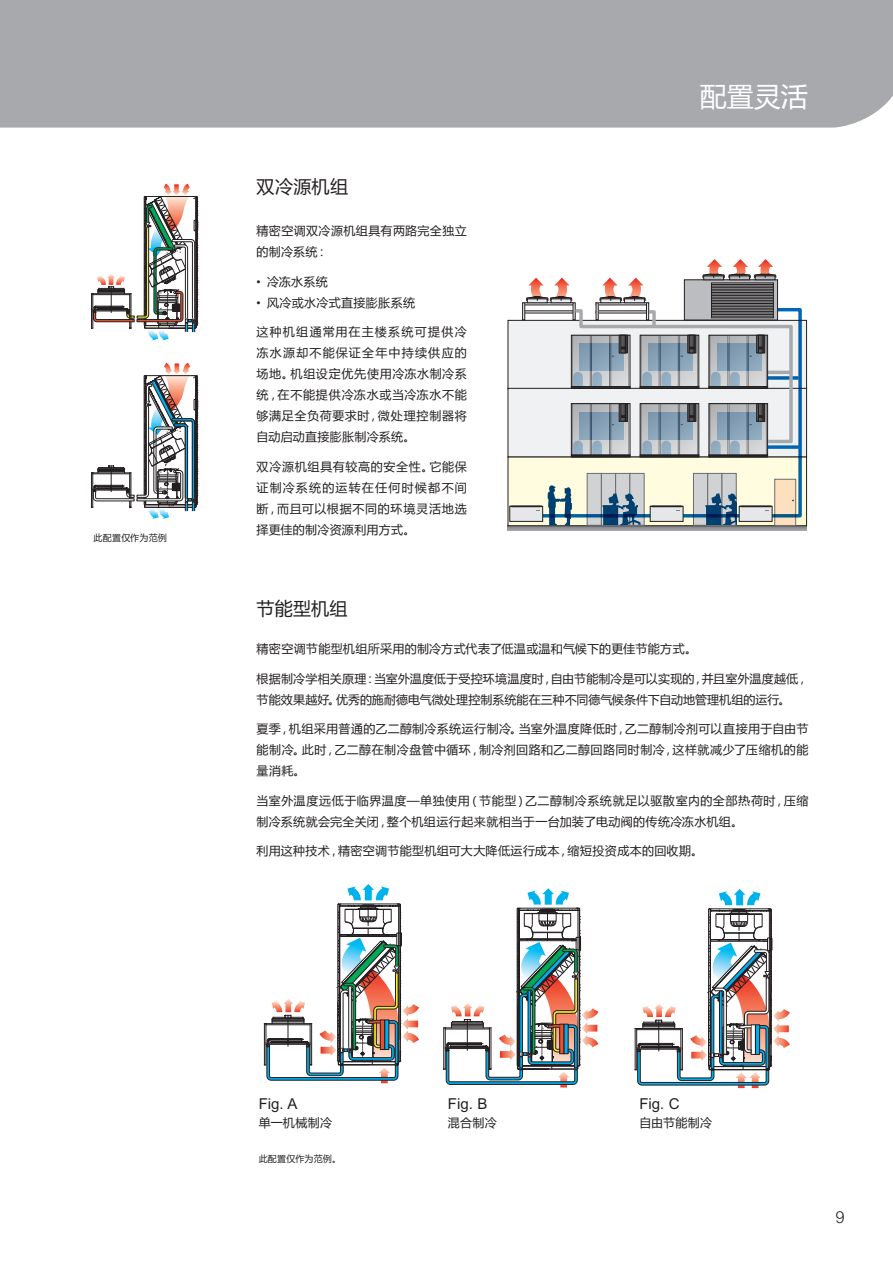
<style>
.page{position:relative;width:893px;height:1263px;background:#fff}
.page>*{position:absolute;margin:0;border:0;box-sizing:border-box;transform-origin:0 0}
.t1{font:27px "Microsoft Ya Hei";color:#fff}
.t2{font:18px "Microsoft Ya Hei";letter-spacing:.02em;color:#231f20}
.t3{font:300 16.5px "Arial MT Std";color:#231f20}
.t4{font:15px "Arial MT Std";color:#231f20}
.t5{font:12px/21px "Microsoft Ya Hei";letter-spacing:.03em;color:#231f20;text-align:justify}
.t6{font:12px/21px "Microsoft Ya Hei";letter-spacing:.01em;color:#231f20}
.t7{font:9px "Microsoft Ya Hei";letter-spacing:.02em;color:#231f20}
.s1{font-family:"Arial MT Std"}
</style>
<div class="page">
<div style="left:1px;top:0;width:892px;height:128px;background:#a8a9ad"></div>
<hr style="left:0;top:0;width:1px;height:128px;background:#a8a9ad">
<hr style="left:91px;top:294px;width:1px;height:34px;background:#231f20">
<svg style="left:92px;top:184px;width:106px;height:156px"></svg>
<svg style="left:91px;top:363px;width:107px;height:156px"></svg>
<svg style="left:508px;top:526px;width:299px;height:4px"></svg>
<svg style="left:508px;top:259px;width:298px;height:267px"></svg>
<img style="left:402px;top:1018px;width:16px;height:11px">
<img style="left:379px;top:1080px;width:11px;height:3px">
<img style="left:402px;top:1031px;width:17px;height:12px">
<img style="left:402px;top:1004px;width:17px;height:12px">
<svg style="left:264px;top:884px;width:138px;height:196px"></svg>
<img style="left:582px;top:1008px;width:16px;height:39px">
<img style="left:560px;top:1085px;width:8px;height:2px">
<hr style="left:443px;top:1028px;width:1px;height:41px;background:#231f20">
<svg style="left:444px;top:888px;width:137px;height:197px"></svg>
<img style="left:773px;top:1023px;width:17px;height:25px">
<img style="left:736px;top:1085px;width:11px;height:3px">
<img style="left:749px;top:1085px;width:12px;height:3px">
<img style="left:773px;top:1009px;width:17px;height:12px">
<svg style="left:635px;top:889px;width:138px;height:196px"></svg>
<p class="t7" style="left:94px;top:531px;width:75px">此配置仅作为范例</p>
<h2 class="t2" style="left:257px;top:174px;width:93px">双冷源机组</h2>
<p class="t5" style="left:257px;top:220px;width:212px">精密空调双冷源机组具有两路完全独立的制冷系统：</p>
<p class="t5" style="left:257px;top:270px;width:73px"><span class="s1">•</span> 冷冻水系统</p>
<p class="t5" style="left:257px;top:291px;width:160px"><span class="s1">•</span> 风冷或水冷式直接膨胀系统</p>
<p class="t5" style="left:257px;top:321px;width:212px">这种机组通常用在主楼系统可提供冷冻水源却不能保证全年中持续供应的场地。机组设定优先使用冷冻水制冷系统，在不能提供冷冻水或当冷冻水不能够满足全负荷要求时，微处理控制器将自动启动直接膨胀制冷系统。</p>
<p class="t5" style="left:257px;top:455px;width:212px">双冷源机组具有较高的安全性。它能保证制冷系统的运转在任何时候都不间断，而且可以根据不同的环境灵活地选择更佳的制冷资源利用方式。</p>
<h1 class="t1" style="left:700px;top:78px;width:110px">配置灵活</h1>
<h2 class="t2" style="left:257px;top:596px;width:92px">节能型机组</h2>
<p class="t5" style="left:257px;top:638px;width:442px">精密空调节能型机组所采用的制冷方式代表了低温或温和气候下的更佳节能方式。</p>
<p class="t6" style="left:257px;top:667px;width:553px">根据制冷学相关原理：当室外温度低于受控环境温度时，自由节能制冷是可以实现的，并且室外温度越低，节能效果越好。优秀的施耐德电气微处理控制系统能在三种不同德气候条件下自动地管理机组的运行。</p>
<p class="t5" style="left:257px;top:718px;width:553px">夏季，机组采用普通的乙二醇制冷系统运行制冷。当室外温度降低时，乙二醇制冷剂可以直接用于自由节能制冷。此时，乙二醇在制冷盘管中循环，制冷剂回路和乙二醇回路同时制冷，这样就减少了压缩机的能量消耗。</p>
<p class="t5" style="left:257px;top:789px;width:553px">当室外温度远低于临界温度—单独使用（节能型）乙二醇制冷系统就足以驱散室内的全部热荷时，压缩制冷系统就会完全关闭，整个机组运行起来就相当于一台加装了电动阀的传统冷冻水机组。</p>
<p class="t5" style="left:257px;top:840px;width:448px">利用这种技术，精密空调节能型机组可大大降低运行成本，缩短投资成本的回收期。</p>
<p class="t4" style="left:259px;top:1095px;width:40px">Fig. A</p>
<p class="t5" style="left:259px;top:1112px;width:75px">单一机械制冷</p>
<p class="t7" style="left:259px;top:1153px;width:84px">此配置仅作为范例。</p>
<p class="t4" style="left:448px;top:1095px;width:41px">Fig. B</p>
<p class="t5" style="left:448px;top:1112px;width:50px">混合制冷</p>
<p class="t4" style="left:639px;top:1095px;width:42px">Fig. C</p>
<p class="t5" style="left:639px;top:1112px;width:74px">自由节能制冷</p>
<h3 class="t3" style="left:836px;top:1208px;width:11px">9</h3>
</div>
